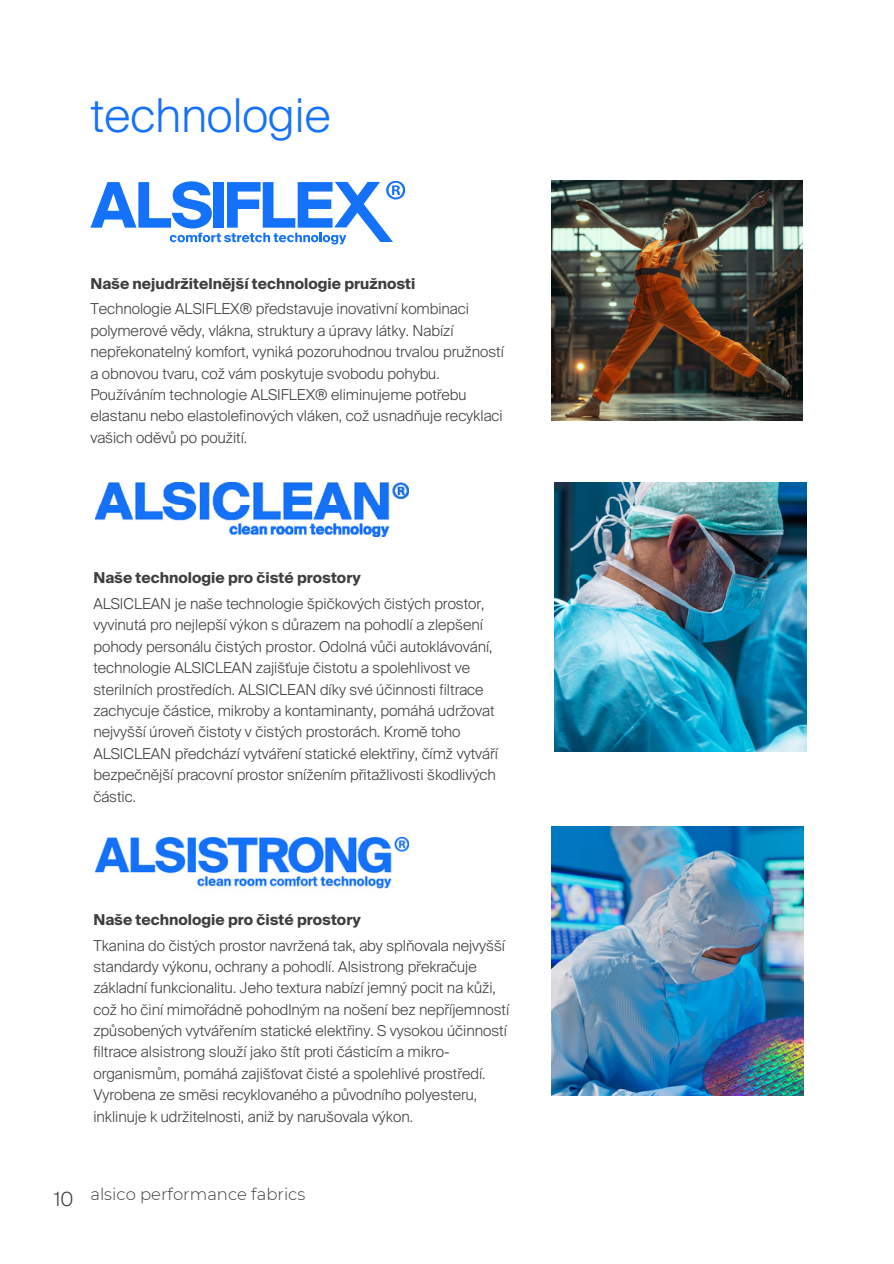
<style>
.page{position:relative;width:894px;height:1264px;background:#fff}
.page>*{position:absolute;margin:0;border:0;box-sizing:border-box;transform-origin:0 0}
.t1{font:300 46.5px "Suisse Intl";color:#1471f9}
.t2{font:300 19.5px "Suisse Intl";color:#3f3e3f}
.t3{font:300 16.5px "Montserrat";color:#3f3e3f}
.t4{font:300 15px/21.3px "Suisse Intl";color:#3f3e3f}
.t5{font:700 15px "Suisse Intl";color:#3f3e3f}
</style>
<div class="page">
<svg style="left:90px;top:181px;width:315px;height:63px"></svg>
<img style="left:551px;top:181px;width:251px;height:239px">
<img style="left:95px;top:482px;width:313px;height:54px">
<img style="left:554px;top:482px;width:252px;height:269px">
<img style="left:95px;top:837px;width:313px;height:52px">
<img style="left:551px;top:826px;width:252px;height:268px">
<p class="t1" style="left:90px;top:96px;width:242px">technologie</p>
<p class="t5" style="left:90px;top:277px;width:326px">Naše nejudržitelnější technologie pružnosti</p>
<p class="t4" style="left:90px;top:300px;width:415px">Technologie ALSIFLEX® představuje inovativní kombinaci polymerové vědy, vlákna, struktury a úpravy látky. Nabízí nepřekonatelný komfort, vyniká pozoruhodnou trvalou pružností</p>
<p class="t4" style="left:90px;top:364px;width:414px">a obnovou tvaru, což vám poskytuje svobodu pohybu.<br>Používáním technologie ALSIFLEX® eliminujeme potřebu elastanu nebo elastolefinových vláken, což usnadňuje recyklaci vašich oděvů po použití.</p>
<p class="t5" style="left:93px;top:571px;width:269px">Naše technologie pro čisté prostory</p>
<p class="t4" style="left:93px;top:594px;width:406px">ALSICLEAN je naše technologie špičkových čistých prostor, vyvinutá pro nejlepší výkon s důrazem na pohodlí a zlepšení pohody personálu čistých prostor. Odolná vůči autoklávování, technologie ALSICLEAN zajišťuje čistotu a spolehlivost ve sterilních prostředích. ALSICLEAN díky své účinnosti filtrace zachycuje částice, mikroby a kontaminanty, pomáhá udržovat nejvyšší úroveň čistoty v čistých prostorách. Kromě toho ALSICLEAN předchází vytváření statické elektřiny, čímž vytváří bezpečnější pracovní prostor snížením přitažlivosti škodlivých částic.</p>
<p class="t5" style="left:93px;top:913px;width:269px">Naše technologie pro čisté prostory</p>
<p class="t4" style="left:93px;top:935px;width:417px">Tkanina do čistých prostor navržená tak, aby splňovala nejvyšší standardy výkonu, ochrany a pohodlí. Alsistrong překračuje základní funkcionalitu. Jeho textura nabízí jemný pocit na kůži, což ho činí mimořádně pohodlným na nošení bez nepříjemností způsobených vytvářením statické elektřiny. S vysokou účinností filtrace alsistrong slouží jako štít proti částicím a mikro&shy;organismům, pomáhá zajišťovat čisté a spolehlivé prostředí.<br>Vyrobena ze směsi recyklovaného a původního polyesteru, inklinuje k udržitelnosti, aniž by narušovala výkon.</p>
<p class="t2" style="left:54px;top:1191px;width:21px">10</p>
<p class="t3" style="left:90px;top:1183px;width:216px">alsico performance fabrics</p>
</div>
